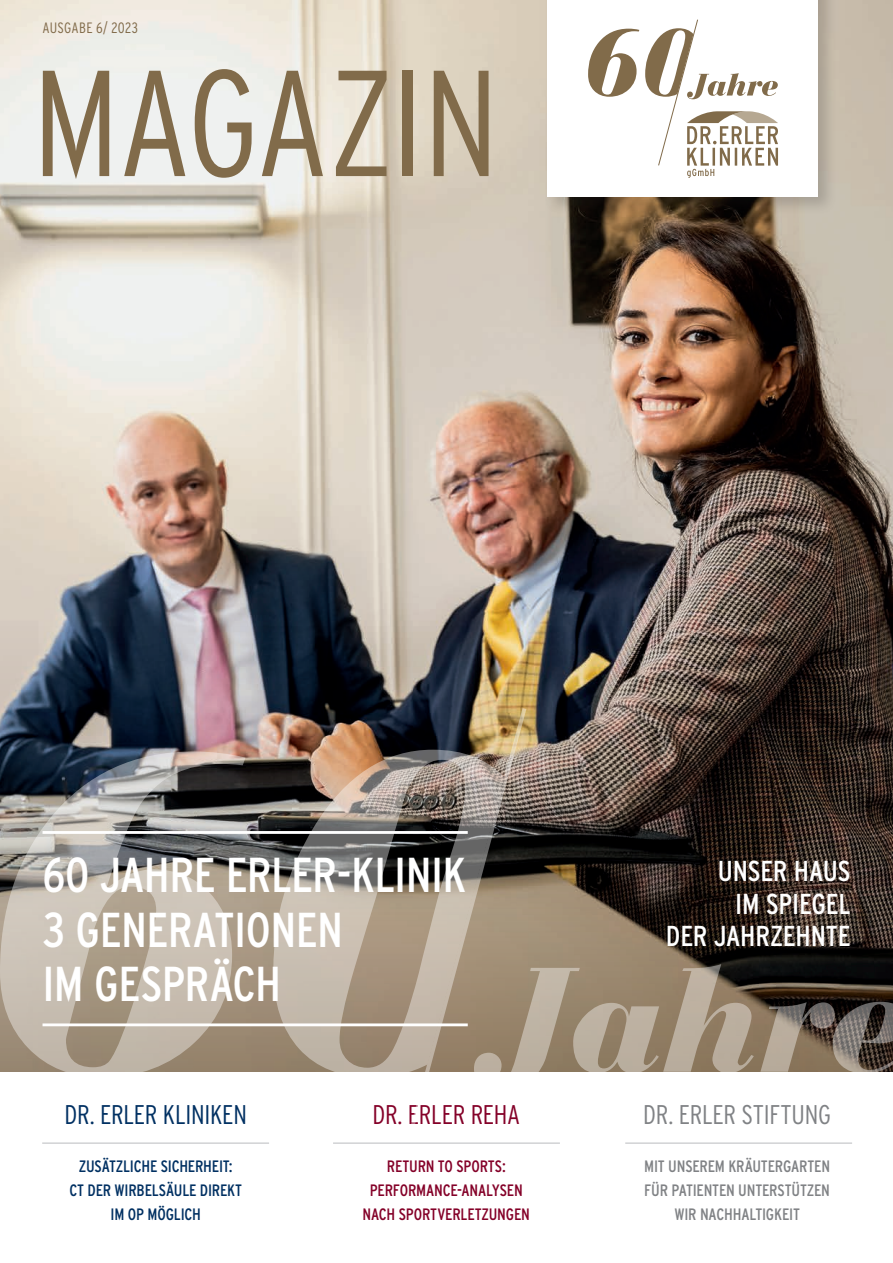
<style>
.page{position:relative;width:893px;height:1263px;background:#fff}
.page>*{position:absolute;margin:0;border:0;box-sizing:border-box;transform-origin:0 0}
.t1{font:300 condensed 150.45px "Interstate";letter-spacing:-.015em;color:#816b4a}
.t2{font:condensed 48.9px/54.4px "Interstate";letter-spacing:-.015em;color:#fff}
.t3{font:condensed 28.8px/32.4px "Interstate";letter-spacing:-.01em;color:#fff;text-align:right}
.t4{font:300 condensed 27px "Interstate";letter-spacing:-.01em;color:#003062}
.t5{font:300 condensed 27px "Interstate";letter-spacing:-.01em;color:#808285}
.t6{font:300 condensed 27px "Interstate";letter-spacing:-.01em;color:#840128}
.t7{font:condensed 16.5px/24px "Interstate";letter-spacing:-.01em;color:#808285;text-align:center}
.t8{font:condensed 16.5px/24px "Interstate";letter-spacing:-.01em;color:#840128;text-align:center}
.t9{font:condensed 16.5px/24px "Interstate";letter-spacing:-.01em;color:#003062;text-align:center}
.t10{font:300 condensed 15px "Interstate";letter-spacing:.02em;color:#816b4a}
</style>
<div class="page">
<img style="left:0;top:0;width:893px;height:622px">
<img style="left:0;top:622px;width:893px;height:188px">
<svg style="left:529px;top:810px;width:364px;height:154px;background:#3e332b"></svg>
<hr style="left:42px;top:1142px;width:227px;height:2px;background:#d1d2d4">
<hr style="left:625px;top:1142px;width:227px;height:2px;background:#d1d2d4">
<hr style="left:333px;top:1142px;width:227px;height:2px;background:#d1d2d4">
<div style="left:543px;top:0;width:294px;height:216px;background:#231f20;opacity:.2"></div>
<div style="left:547px;top:0;width:271px;height:197px;background:#fff"></div>
<svg style="left:588px;top:19px;width:190px;height:159px"></svg>
<svg style="left:0;top:750px;width:407px;height:322px;background:#9e958a"></svg>
<img style="left:407px;top:706px;width:122px;height:366px">
<svg style="left:474px;top:964px;width:419px;height:108px;background:#887a69"></svg>
<p class="t10" style="left:43px;top:19px;width:97px">AUSGABE 6/ 2023</p>
<h1 class="t1" style="left:32px;top:39px;width:468px">MAGAZIN</h1>
<h2 class="t2" style="left:43px;top:848px;width:425px">60 JAHRE ERLER-KLINIK<br>3 GENERATIONEN<br>IM GESPRÄCH</h2>
<h3 class="t3" style="left:666px;top:855px;width:186px">UNSER HAUS<br>IM SPIEGEL<br>DER JAHRZEHNTE</h3>
<h3 class="t4" style="left:65px;top:1100px;width:184px">DR. ERLER KLINIKEN</h3>
<p class="t9" style="left:69px;top:1154px;width:174px">ZUSÄTZLICHE SICHERHEIT:<br>CT DER WIRBELSÄULE DIREKT<br>IM OP MÖGLICH</p>
<h3 class="t6" style="left:372px;top:1100px;width:149px">DR. ERLER REHA</h3>
<p class="t8" style="left:363px;top:1154px;width:169px">RETURN TO SPORTS:<br>PERFORMANCE-ANALYSEN<br>NACH SPORTVERLETZUNGEN</p>
<h3 class="t5" style="left:643px;top:1100px;width:189px">DR. ERLER STIFTUNG</h3>
<p class="t7" style="left:644px;top:1154px;width:187px">MIT UNSEREM KRÄUTERGARTEN<br>FÜR PATIENTEN UNTERSTÜTZEN<br>WIR NACHHALTIGKEIT</p>
</div>
